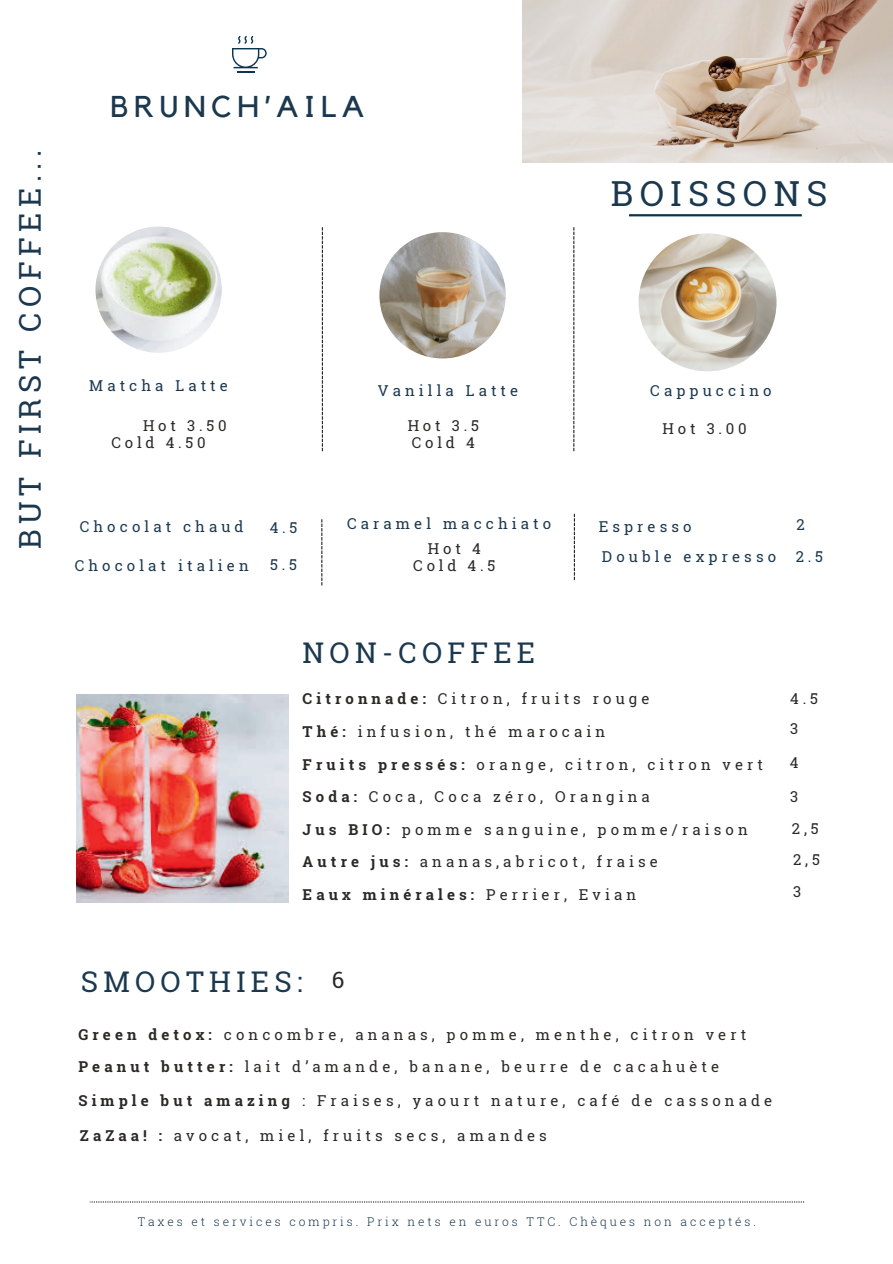
<style>
.page{position:relative;width:893px;height:1264px;background:#fff}
.page>*{position:absolute;margin:0;border:0;box-sizing:border-box;transform-origin:0 0}
.t1{font:34.5px "Roboto Slab";letter-spacing:.185em;color:#1b384f}
.t2{font:30px "Roboto Slab";letter-spacing:.185em;color:#1b384f}
.t3{font:30px "Kollektif";letter-spacing:.185em;color:#1b384f}
.t4{font:28.5px "Roboto Slab";letter-spacing:.185em;color:#1b384f}
.t5{font:22.5px "Roboto Slab";color:#2b2928}
.t6{font:15px/32.7px "Roboto Slab";letter-spacing:.275em;color:#2b2928}
.t7{font:15px "Roboto Slab";letter-spacing:.275em;color:#1b384f}
.t8{font:15px/16.8px "Roboto Slab";letter-spacing:.25em;color:#2b2928}
.t9{font:300 12px "Roboto Slab";letter-spacing:.24em;color:#1b384f}
.s1{font-weight:700}
</style>
<div class="page">
<img style="left:522px;top:0;width:370px;height:162px">
<svg style="left:232px;top:36px;width:35px;height:37px"></svg>
<img style="left:95px;top:226px;width:127px;height:127px;border-radius:50%">
<img style="left:638px;top:233px;width:138px;height:138px;border-radius:50%">
<img style="left:379px;top:232px;width:126px;height:126px;border-radius:50%">
<svg style="left:322px;top:227px;width:1px;height:224px"></svg>
<hr style="left:629px;top:214px;width:172px;height:2px;background:#083551">
<svg style="left:573px;top:227px;width:1px;height:224px"></svg>
<svg style="left:573px;top:514px;width:2px;height:66px"></svg>
<svg style="left:321px;top:519px;width:1px;height:66px"></svg>
<img style="left:76px;top:694px;width:213px;height:208px">
<svg style="left:90px;top:1201px;width:714px;height:1px"></svg>
<h2 class="t2" style="left:10px;top:549px;width:401px;rotate:-90deg">BUT FIRST COFFEE...</h2>
<h2 class="t3" style="left:111px;top:89px;width:255px">BRUNCH’AILA</h2>
<h1 class="t1" style="left:610px;top:170px;width:218px">BOISSONS</h1>
<p class="t7" style="left:89px;top:375px;width:140px">Matcha Latte</p>
<p class="t8" style="left:111px;top:417px;width:117px;text-indent:32px">Hot 3.50<br>Cold 4.50</p>
<p class="t7" style="left:378px;top:380px;width:142px">Vanilla Latte</p>
<p class="t7" style="left:650px;top:380px;width:123px">Cappuccino</p>
<p class="t6" style="left:407px;top:417px;width:73px;line-height:16.8px">Hot 3.5<br>Cold 4</p>
<p class="t6" style="left:662px;top:412px;width:86px">Hot 3.00</p>
<p class="t7" style="left:80px;top:516px;width:165px">Chocolat chaud</p>
<p class="t7" style="left:75px;top:555px;width:175px">Chocolat italien</p>
<p class="t7" style="left:270px;top:517px;width:29px">4.5</p>
<p class="t7" style="left:270px;top:554px;width:28px">5.5</p>
<p class="t7" style="left:347px;top:513px;width:205px">Caramel macchiato</p>
<p class="t6" style="left:413px;top:540px;width:83px;line-height:16.8px;text-align:center">Hot 4<br>Cold 4.5</p>
<p class="t7" style="left:598px;top:516px;width:94px">Espresso</p>
<p class="t7" style="left:601px;top:547px;width:176px">Double expresso</p>
<p class="t7" style="left:796px;top:515px;width:10px">2</p>
<p class="t7" style="left:795px;top:546px;width:29px">2.5</p>
<h3 class="t4" style="left:302px;top:632px;width:234px">NON-COFFEE</h3>
<p class="t6" style="left:302px;top:682px;width:462px"><span class="s1">Citronnade:</span> Citron, fruits rouge<br><span class="s1">Thé:</span> infusion, thé marocain<br><span class="s1">Fruits pressés:</span> orange, citron, citron vert <span class="s1">Soda:</span> Coca, Coca zéro, Orangina<br><span class="s1">Jus BIO:</span> pomme sanguine, pomme/raison <span class="s1">Autre jus:</span> ananas,abricot, fraise<br><span class="s1">Eaux minérales:</span> Perrier, Evian</p>
<p class="t6" style="left:790px;top:682px;width:29px">4.5</p>
<p class="t6" style="left:790px;top:712px;width:10px">3</p>
<p class="t6" style="left:789px;top:746px;width:10px">4</p>
<p class="t6" style="left:790px;top:781px;width:30px;line-height:31.3px">3<br>2,5</p>
<p class="t6" style="left:793px;top:843px;width:28px">2,5</p>
<p class="t6" style="left:793px;top:874px;width:10px">3</p>
<h3 class="t4" style="left:81px;top:962px;width:223px">SMOOTHIES:</h3>
<h3 class="t5" style="left:332px;top:964px;width:14px">6</h3>
<p class="t6" style="left:78px;top:1017px;width:669px"><span class="s1">Green detox:</span> concombre, ananas, pomme, menthe, citron vert</p>
<p class="t6" style="left:78px;top:1050px;width:642px"><span class="s1">Peanut butter:</span> lait d’amande, banane, beurre de cacahuète</p>
<p class="t6" style="left:78px;top:1084px;width:695px"><span class="s1">Simple but amazing</span> : Fraises, yaourt nature, café de cassonade</p>
<p class="t6" style="left:80px;top:1118px;width:468px"><span class="s1">ZaZaa! :</span> avocat, miel, fruits secs, amandes</p>
<p class="t9" style="left:138px;top:1212px;width:620px">Taxes et services compris. Prix nets en euros TTC. Chèques non acceptés.</p>
</div>
